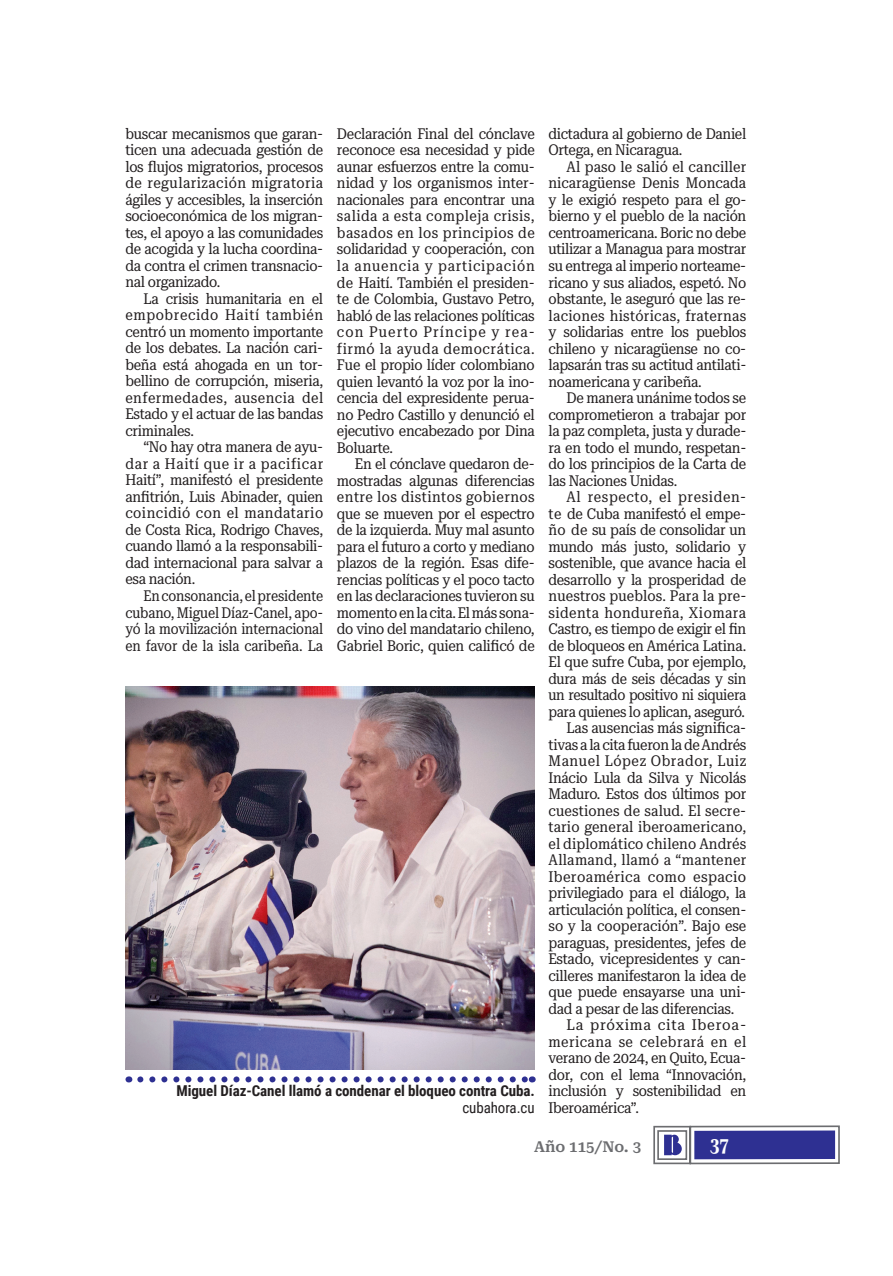
<style>
.page{position:relative;width:893px;height:1276px;background:#fff}
.page>*{position:absolute;margin:0;border:0;box-sizing:border-box;transform-origin:0 0}
.t1{font:700 ultra-condensed 21px "Roboto Serif 120 pt";color:#fff}
.t2{font:15px/16.5px "Roboto Serif 28 pt Condensed";letter-spacing:-.02em;color:#231f20;text-align:justify}
.t3{font:15px/16.5px "Roboto Serif 28 pt Condensed";letter-spacing:-.02em;color:#231f20;text-align:justify;scale:.96 1}
.t4{font:15px "Roboto Serif 28 pt Condensed";letter-spacing:.01em;color:#231f20}
.t5{font:700 15px "Roboto Condensed";letter-spacing:-.005em;color:#231f20}
.t6{font:15px "Roboto Serif 28 pt Condensed";letter-spacing:.03em;color:#231f20}
.t7{font:15px "Roboto Serif 28 pt Condensed";letter-spacing:.04em;color:#231f20}
.t8{font:15px "Roboto Serif 28 pt Condensed";color:#231f20}
.t9{font:15px "Roboto Serif 28 pt Condensed";letter-spacing:.02em;color:#231f20}
.t10{font:15px "Roboto Serif 28 pt Condensed";letter-spacing:.025em;color:#231f20}
.t11{font:15px "Roboto Serif 28 pt Condensed";letter-spacing:.05em;color:#231f20;scale:1.04 1}
.t12{font:600 15px "Roboto Serif";color:#6c6d70}
.t13{font:15px "Roboto Condensed";letter-spacing:-.005em;color:#231f20}
</style>
<div class="page">
<svg style="left:653px;top:1125px;width:187px;height:40px"></svg>
<div style="left:694px;top:1130px;width:141px;height:29px;background:#2e3092"></div>
<svg style="left:140px;top:1076px;width:386px;height:6px"></svg>
<img style="left:125px;top:686px;width:410px;height:383px">
<p class="t2" style="left:125px;top:125px;width:199px">buscar mecanismos que garan&shy;ticen una adecuada gestión de los flujos migratorios, procesos de regularización migratoria ágiles y accesibles, la inserción socioeconómica de los migran&shy;tes, el apoyo a las comunidades de acogida y la lucha coordina&shy;da contra el crimen transnacio&shy;nal organizado.</p>
<p class="t2" style="left:125px;top:290px;width:199px;text-indent:18px">La crisis humanitaria en el empobrecido Haití también centró un momento importante de los debates. La nación cari&shy;beña está ahogada en un tor&shy;bellino de corrupción, miseria, enfermedades, ausencia del Estado y el actuar de las bandas criminales.</p>
<p class="t2" style="left:125px;top:439px;width:199px;text-indent:18px">“No hay otra manera de ayu&shy;dar a Haití que ir a pacificar Haití”, manifestó el presidente anfitrión, Luis Abinader, quien coincidió con el mandatario de Costa Rica, Rodrigo Chaves, cuando llamó a la responsabili&shy;dad internacional para salvar a esa nación.</p>
<p class="t3" style="left:125px;top:587px;width:208px;text-indent:18px">En consonancia, el presidente cubano, Miguel Díaz-Canel, apo&shy;yó la movilización internacional en favor de la isla caribeña. La</p>
<p class="t2" style="left:337px;top:126px;width:199px">Declaración Final del cónclave reconoce esa necesidad y pide aunar esfuerzos entre la comu&shy;nidad y los organismos inter&shy;nacionales para encontrar una salida a esta compleja crisis, basados en los principios de solidaridad y cooperación, con la anuencia y participación de Haití. También el presiden&shy;te de Colombia, Gustavo Petro, habló de las relaciones políticas con Puerto Príncipe y rea&shy;firmó la ayuda democrática.<br>Fue el propio líder colombiano quien levantó la voz por la ino&shy;cencia del expresidente perua&shy;no Pedro Castillo y denunció el ejecutivo encabezado por Dina Boluarte.</p>
<p class="t2" style="left:337px;top:456px;width:199px;text-indent:18px">En el cónclave quedaron de&shy;mostradas algunas diferencias entre los distintos gobiernos que se mueven por el espectro de la izquierda. Muy mal asunto para el futuro a corto y mediano plazos de la región. Esas dife&shy;rencias políticas y el poco tacto en las declaraciones tuvieron su momento en la cita. El más sona&shy;do vino del mandatario chileno, Gabriel Boric, quien calificó de</p>
<p class="t5" style="left:176px;top:1082px;width:360px">Miguel Díaz-Canel llamó a condenar el bloqueo contra Cuba.</p>
<p class="t13" style="left:462px;top:1099px;width:74px">cubahora.cu</p>
<p class="t2" style="left:548px;top:126px;width:199px">dictadura al gobierno de Daniel<br>Ortega, en Nicaragua.</p>
<p class="t2" style="left:548px;top:159px;width:199px;text-indent:18px">Al paso le salió el canciller nicaragüense Denis Moncada y le exigió respeto para el go&shy;bierno y el pueblo de la nación centroamericana. Boric no debe utilizar a Managua para mostrar su entrega al imperio norteame&shy;ricano y sus aliados, espetó. No obstante, le aseguró que las re&shy;laciones históricas, fraternas y solidarias entre los pueblos chileno y nicaragüense no co&shy;lapsarán tras su actitud antilati&shy;noamericana y caribeña.</p>
<p class="t2" style="left:548px;top:390px;width:199px;text-indent:18px">De manera unánime todos se comprometieron a trabajar por la paz completa, justa y durade&shy;ra en todo el mundo, respetan&shy;do los principios de la Carta de las Naciones Unidas.</p>
<p class="t7" style="left:566px;top:488px;width:181px">Al respecto, el presiden-</p>
<p class="t2" style="left:548px;top:505px;width:199px">te de Cuba manifestó el empe-</p>
<p class="t2" style="left:548px;top:522px;width:199px">ño de su país de consolidar un</p>
<p class="t2" style="left:548px;top:538px;width:199px">mundo más justo, solidario y</p>
<p class="t2" style="left:548px;top:555px;width:199px">sostenible, que avance hacia el</p>
<p class="t2" style="left:548px;top:571px;width:199px">desarrollo y la prosperidad de</p>
<p class="t4" style="left:548px;top:587px;width:199px">nuestros pueblos. Para la pre-</p>
<p class="t6" style="left:548px;top:604px;width:199px">sidenta hondureña, Xiomara</p>
<p class="t2" style="left:548px;top:621px;width:199px">Castro, es tiempo de exigir el fin</p>
<p class="t2" style="left:548px;top:637px;width:199px">de bloqueos en América Latina.</p>
<p class="t2" style="left:548px;top:654px;width:199px">El que sufre Cuba, por ejemplo,</p>
<p class="t2" style="left:548px;top:670px;width:199px">dura más de seis décadas y sin</p>
<p class="t2" style="left:548px;top:687px;width:199px">un resultado positivo ni siquiera</p>
<p class="t2" style="left:548px;top:703px;width:198px">para quienes lo aplican, aseguró.</p>
<p class="t2" style="left:566px;top:720px;width:181px">Las ausencias más significa-</p>
<p class="t2" style="left:548px;top:736px;width:199px">tivas a la cita fueron la de Andrés</p>
<p class="t7" style="left:548px;top:752px;width:199px">Manuel López Obrador, Luiz</p>
<p class="t2" style="left:548px;top:769px;width:199px">Inácio Lula da Silva y Nicolás</p>
<p class="t2" style="left:548px;top:786px;width:199px">Maduro. Estos dos últimos por</p>
<p class="t4" style="left:548px;top:802px;width:199px">cuestiones de salud. El secre-</p>
<p class="t4" style="left:548px;top:818px;width:199px">tario general iberoamericano,</p>
<p class="t4" style="left:548px;top:835px;width:199px">el diplomático chileno Andrés</p>
<p class="t9" style="left:548px;top:851px;width:199px">Allamand, llamó a “mantener</p>
<p class="t10" style="left:548px;top:868px;width:199px">Iberoamérica como espacio</p>
<p class="t2" style="left:548px;top:885px;width:199px">privilegiado para el diálogo, la</p>
<p class="t2" style="left:548px;top:901px;width:199px">articulación política, el consen-</p>
<p class="t8" style="left:548px;top:917px;width:199px">so y la cooperación”. Bajo ese</p>
<p class="t2" style="left:548px;top:934px;width:199px">paraguas, presidentes, jefes de</p>
<p class="t2" style="left:548px;top:951px;width:199px">Estado, vicepresidentes y can-</p>
<p class="t2" style="left:548px;top:967px;width:199px">cilleres manifestaron la idea de</p>
<p class="t2" style="left:548px;top:984px;width:199px">que puede ensayarse una uni-</p>
<p class="t2" style="left:548px;top:1000px;width:187px">dad a pesar de las diferencias.</p>
<p class="t11" style="left:566px;top:1016px;width:174px">La próxima cita Iberoa-</p>
<p class="t6" style="left:548px;top:1033px;width:199px">mericana se celebrará en el</p>
<p class="t2" style="left:548px;top:1050px;width:199px">verano de 2024, en Quito, Ecua-</p>
<p class="t2" style="left:548px;top:1066px;width:199px">dor, con el lema “Innovación,</p>
<p class="t2" style="left:548px;top:1083px;width:199px">inclusión y sostenibilidad en</p>
<p class="t2" style="left:548px;top:1099px;width:92px">Iberoamérica”.</p>
<p class="t12" style="left:534px;top:1138px;width:109px">Año 115/No. 3</p>
<h1 class="t1" style="left:710px;top:1132px;width:20px">37</h1>
</div>
